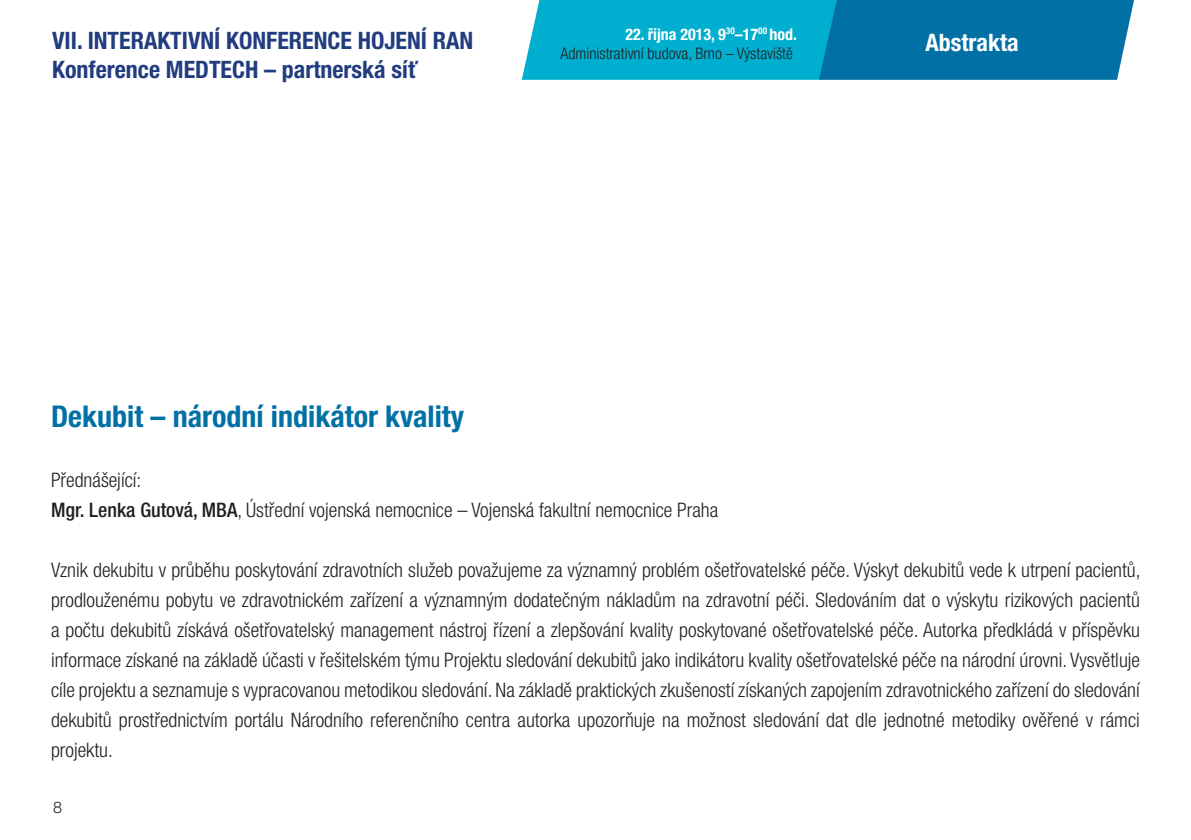
<style>
.page{position:relative;width:1191px;height:840px;background:#fff}
.page>*{position:absolute;margin:0;border:0;box-sizing:border-box;transform-origin:0 0}
.t1{font:700 condensed 30px "Helvetica Neue LT Pro";color:#0070a5}
.t2{font:700 condensed 24px "Helvetica Neue LT Pro";color:#213c7f}
.t3{font:700 condensed 24px "Helvetica Neue LT Pro";color:#fff}
.t4{font:300 condensed 20px/30px "Helvetica Neue LT Pro";color:#231f20}
.t5{font:300 condensed 16px/19.2px "Helvetica Neue LT Pro";color:#231f20;text-align:right}
.t6{font:300 16px "Helvetica Neue LT Pro";color:#231f20}
.s1{font-weight:700;color:#fff}
.s2{font-weight:500}
</style>
<div class="page">
<svg style="left:522px;top:0;width:612px;height:80px;background:#0893bc"></svg>
<p class="t2" style="left:52px;top:26px;width:423px">VII. INTERAKTIVNÍ KONFERENCE HOJENÍ RAN</p>
<p class="t3" style="left:925px;top:27px;width:95px">Abstrakta</p>
<p class="t2" style="left:52px;top:55px;width:367px">Konference MEDTECH – partnerská síť</p>
<p class="t5" style="left:560px;top:24px;width:238px"><span class="s1">22. října 2013, 9</span><sup>30</sup><span class="s1">–17</span><sup>00</sup> <span class="s1">hod.<br></span>Administrativní budova, Brno – Výstaviště</p>
<h1 class="t1" style="left:51px;top:397px;width:414px">Dekubit – národní indikátor kvality</h1>
<p class="t4" style="left:51px;top:464px;width:669px">Přednášející:<br><span class="s2">Mgr. Lenka Gutová, MBA</span>, Ústřední vojenská nemocnice – Vojenská fakultní nemocnice Praha</p>
<p class="t4" style="left:51px;top:554px;width:1091px;text-align:justify">Vznik dekubitu v průběhu poskytování zdravotních služeb považujeme za významný problém ošetřovatelské péče. Výskyt dekubitů vede k utrpení pacientů, prodlouženému pobytu ve zdravotnickém zařízení a významným dodatečným nákladům na zdravotní péči. Sledováním dat o výskytu rizikových pacientů a počtu dekubitů získává ošetřovatelský management nástroj řízení a zlepšování kvality poskytované ošetřovatelské péče. Autorka předkládá v příspěvku informace získané na základě účasti v řešitelském týmu Projektu sledování dekubitů jako indikátoru kvality ošetřovatelské péče na národní úrovni. Vysvětluje cíle projektu a seznamuje s vypracovanou metodikou sledování. Na základě praktických zkušeností získaných zapojením zdravotnického zařízení do sledování dekubitů prostřednictvím portálu Národního referenčního centra autorka upozorňuje na možnost sledování dat dle jednotné metodiky ověřené v rámci projektu.</p>
<p class="t6" style="left:53px;top:797px;width:10px">8</p>
</div>
